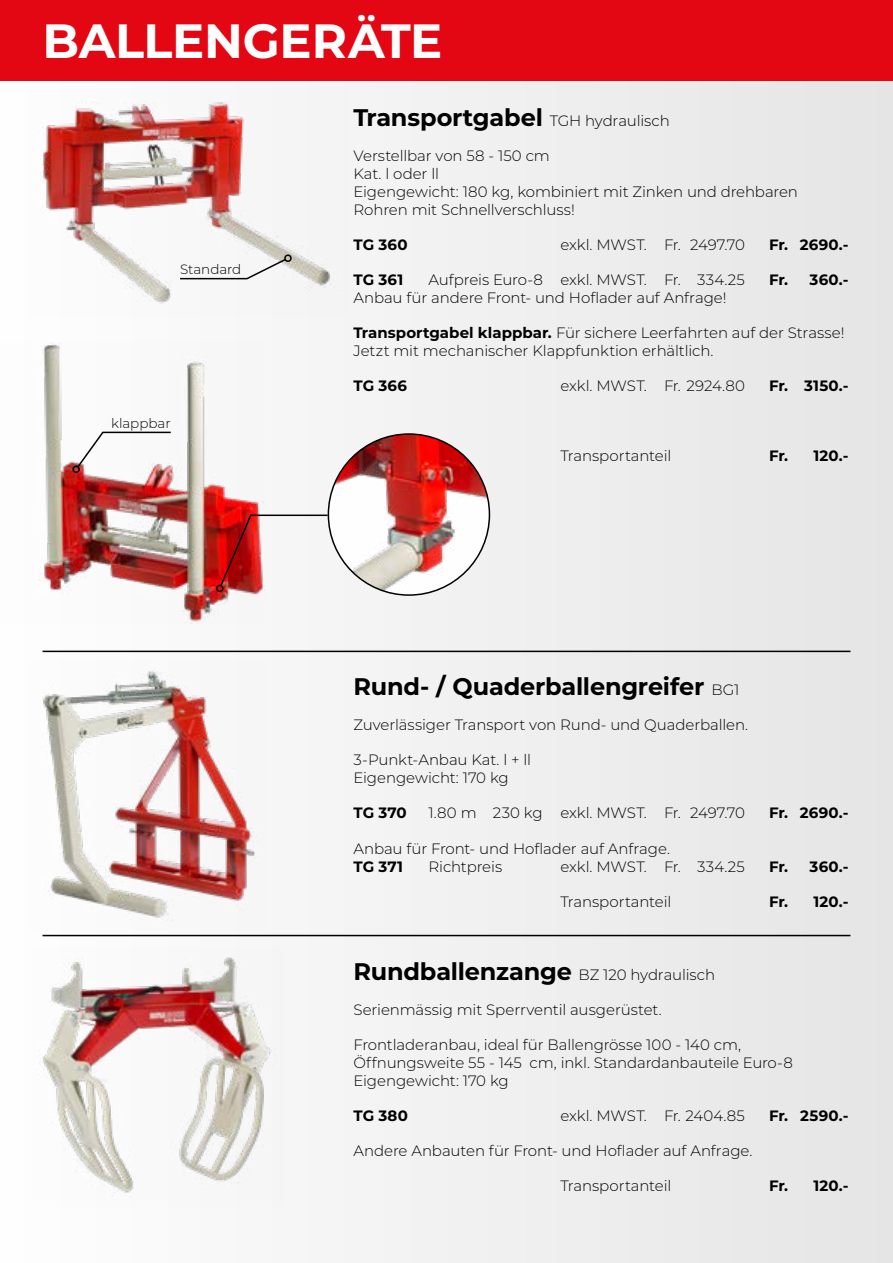
<style>
.page{position:relative;width:893px;height:1263px;background:#eee}
.page>*{position:absolute;margin:0;border:0;box-sizing:border-box;transform-origin:0 0}
.t1{font:700 48px "Montserrat";letter-spacing:-.005em;color:#fff}
.t2{font:700 24px "Montserrat";letter-spacing:-.005em;color:#000}
.t3{font:300 15px/18px "Montserrat";letter-spacing:-.005em;color:#000}
.t4{font:700 15px "Montserrat";letter-spacing:.01em;color:#000}
.t5{font:300 13.5px "Montserrat";letter-spacing:-.005em;color:#000}
.s1{font-weight:300;font-size:15px}
.s2{font-weight:700}
.s3{font-weight:700;font-size:24px}
</style>
<div class="page">
<div style="left:0;top:0;width:893px;height:81px;background:#e30613"></div>
<img style="left:0;top:343px;width:263px;height:282px">
<img style="left:28px;top:88px;width:302px;height:230px">
<img style="left:25px;top:946px;width:245px;height:260px">
<img style="left:30px;top:660px;width:225px;height:272px">
<hr style="left:43px;top:651px;width:807px;height:1px;background:#000">
<hr style="left:43px;top:935px;width:807px;height:1px;background:#000">
<img style="left:328px;top:434px;width:161px;height:161px;border-radius:81px">
<svg style="left:219px;top:514px;width:110px;height:74px"></svg>
<div style="left:216px;top:585px;width:8px;height:7px;border:2px solid #000;border-radius:50%"></div>
<svg style="left:179px;top:258px;width:108px;height:22px"></svg>
<div style="left:284px;top:254px;width:8px;height:8px;border:2px solid #000;border-radius:50%"></div>
<svg style="left:76px;top:431px;width:96px;height:38px"></svg>
<div style="left:72px;top:465px;width:8px;height:8px;border:2px solid #000;border-radius:50%"></div>
<h1 class="t1" style="left:43px;top:6px;width:401px">BALLENGERÄTE</h1>
<p class="t5" style="left:180px;top:260px;width:63px">Standard</p>
<p class="t5" style="left:111px;top:414px;width:61px">klappbar</p>
<h2 class="t2" style="left:353px;top:100px;width:318px">Transportgabel <span class="s1">TGH hydraulisch</span></h2>
<p class="t3" style="left:353px;top:147px;width:446px">Verstellbar von 58 - 150 cm<br>Kat. l oder ll<br>Eigengewicht: 180 kg, kombiniert mit Zinken und drehbaren<br>Rohren mit Schnellverschluss!</p>
<p class="t4" style="left:353px;top:234px;width:56px">TG 360</p>
<p class="t3" style="left:560px;top:236px;width:186px">exkl. MWST. Fr. 2497.70</p>
<p class="t4" style="left:769px;top:234px;width:81px">Fr. 2690.-</p>
<p class="t4" style="left:353px;top:269px;width:51px">TG 361</p>
<p class="t3" style="left:428px;top:271px;width:318px">Aufpreis Euro-8 exkl. MWST. Fr. 334.25</p>
<p class="t4" style="left:769px;top:269px;width:81px">Fr. 360.-</p>
<p class="t3" style="left:353px;top:289px;width:375px">Anbau für andere Front- und Hoflader auf Anfrage!</p>
<p class="t3" style="left:353px;top:324px;width:493px"><span class="s2">Transportgabel klappbar.</span> Für sichere Leerfahrten auf der Strasse!<br>Jetzt mit mechanischer Klappfunktion erhältlich.</p>
<p class="t4" style="left:353px;top:375px;width:55px">TG 366</p>
<p class="t3" style="left:560px;top:377px;width:186px">exkl. MWST. Fr. 2924.80</p>
<p class="t4" style="left:769px;top:375px;width:81px">Fr. 3150.-</p>
<p class="t3" style="left:560px;top:447px;width:112px">Transportanteil</p>
<p class="t4" style="left:769px;top:445px;width:81px">Fr. 120.-</p>
<h2 class="t2" style="left:353px;top:670px;width:388px">Rund- / Quaderballengreifer <span class="s1">BG1</span></h2>
<p class="t3" style="left:353px;top:716px;width:396px">Zuverlässiger Transport von Rund- und Quaderballen.</p>
<p class="t3" style="left:353px;top:751px;width:179px">3-Punkt-Anbau Kat. l + ll<br>Eigengewicht: 170 kg</p>
<p class="t4" style="left:353px;top:802px;width:55px">TG 370</p>
<p class="t3" style="left:428px;top:804px;width:318px">1.80 m 230 kg exkl. MWST. Fr. 2497.70</p>
<p class="t4" style="left:769px;top:802px;width:81px">Fr. 2690.-</p>
<p class="t3" style="left:353px;top:839px;width:318px">Anbau für Front- und Hoflader auf Anfrage.</p>
<p class="t4" style="left:353px;top:855px;width:51px">TG 371</p>
<p class="t3" style="left:428px;top:857px;width:75px">Richtpreis</p>
<p class="t3" style="left:560px;top:857px;width:186px">exkl. MWST. Fr. 334.25</p>
<p class="t4" style="left:769px;top:855px;width:81px">Fr. 360.-</p>
<p class="t3" style="left:560px;top:892px;width:112px">Transportanteil</p>
<p class="t4" style="left:769px;top:890px;width:81px">Fr. 120.-</p>
<p class="t3" style="left:353px;top:965px;width:363px"><span class="s3">Rundballenzange</span> BZ 120 hydraulisch</p>
<p class="t3" style="left:353px;top:1000px;width:310px">Serienmässig mit Sperrventil ausgerüstet.</p>
<p class="t3" style="left:353px;top:1035px;width:441px">Frontladeranbau, ideal für Ballengrösse 100 - 140 cm,<br>Öffnungsweite 55 - 145 cm, inkl. Standardanbauteile Euro-8<br>Eigengewicht: 170 kg</p>
<p class="t4" style="left:353px;top:1105px;width:56px">TG 380</p>
<p class="t3" style="left:560px;top:1106px;width:186px">exkl. MWST. Fr. 2404.85</p>
<p class="t4" style="left:769px;top:1105px;width:81px">Fr. 2590.-</p>
<p class="t3" style="left:353px;top:1141px;width:400px">Andere Anbauten für Front- und Hoflader auf Anfrage.</p>
<p class="t3" style="left:560px;top:1176px;width:112px">Transportanteil</p>
<p class="t4" style="left:769px;top:1175px;width:81px">Fr. 120.-</p>
</div>
